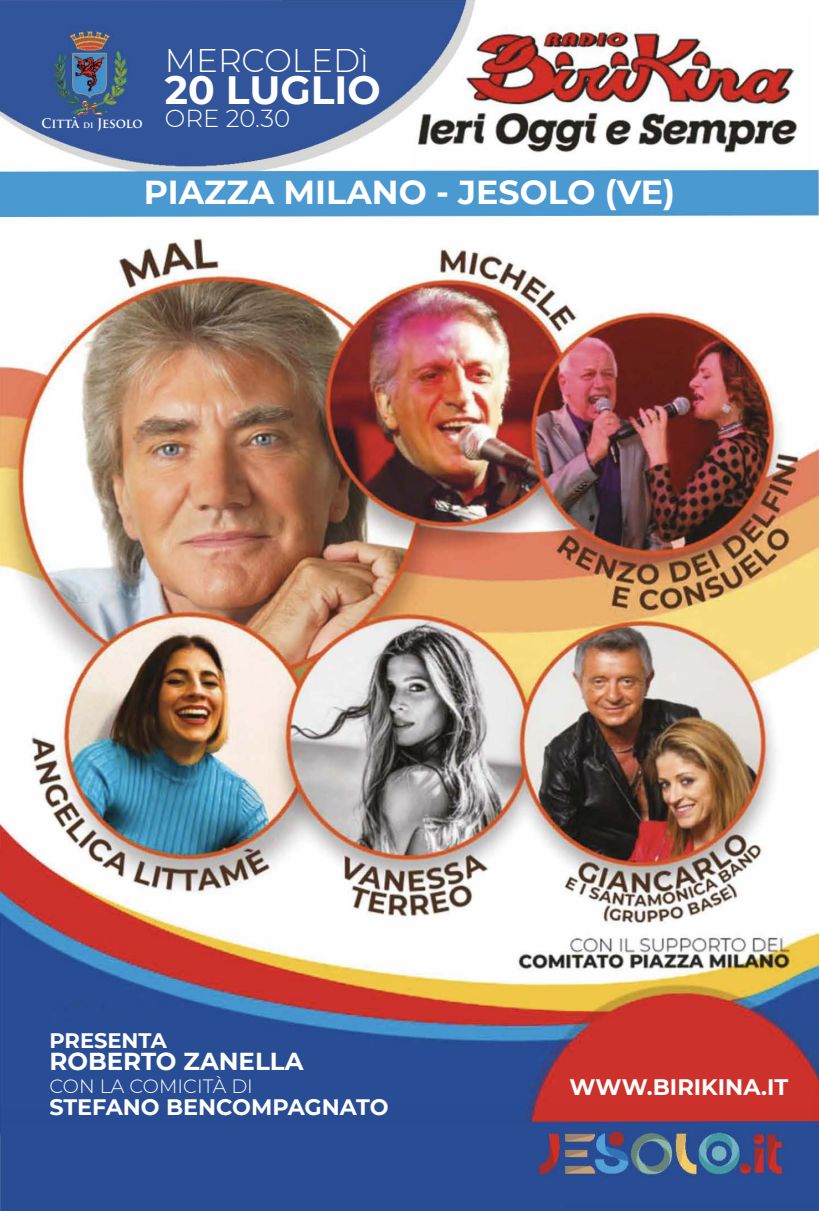
<style>
.page{position:relative;width:819px;height:1211px;background:#fff}
.page>*{position:absolute;margin:0;border:0;box-sizing:border-box;transform-origin:0 0}
.t1{font:700 39.38px "Montserrat";color:#fff}
.t2{font:700 33.16px "Montserrat";color:#fff}
.t3{font:300 32.73px "Montserrat";color:#fff}
.t4{font:700 24.5px "Montserrat";color:#fff}
.t5{font:300 24.5px "Montserrat";color:#fff}
.t6{font:700 22.4px "Montserrat";color:#fff}
.t7{font:700 22.31px "Montserrat";color:#fff}
.t8{font:700 21px "Montserrat";color:#fff}
.t9{font:300 19.25px "Montserrat";color:#fff}
.t10{font:700 12.95px "Trajan Pro";color:#fff;scale:.96 1}
.s1{font-size:8.66px}
</style>
<div class="page">
<img style="left:0;top:0;width:819px;height:1210px">
<p class="t10" style="left:42px;top:115px;width:107px">CITTÀ <span class="s1">DI</span> JESOLO</p>
<p class="t3" style="left:165px;top:38px;width:205px">MERCOLEDì</p>
<p class="t1" style="left:165px;top:62px;width:217px">20 LUGLIO</p>
<p class="t5" style="left:165px;top:101px;width:127px">ORE 20.30</p>
<p class="t2" style="left:144px;top:168px;width:533px">PIAZZA MILANO - JESOLO (VE)</p>
<p class="t8" style="left:49px;top:1025px;width:119px">PRESENTA</p>
<p class="t4" style="left:49px;top:1043px;width:256px">ROBERTO ZANELLA</p>
<p class="t9" style="left:49px;top:1073px;width:205px">CON LA COMICITÀ DI</p>
<p class="t7" style="left:49px;top:1091px;width:341px">STEFANO BENCOMPAGNATO</p>
<p class="t6" style="left:569px;top:1070px;width:220px">WWW.BIRIKINA.IT</p>
</div>
